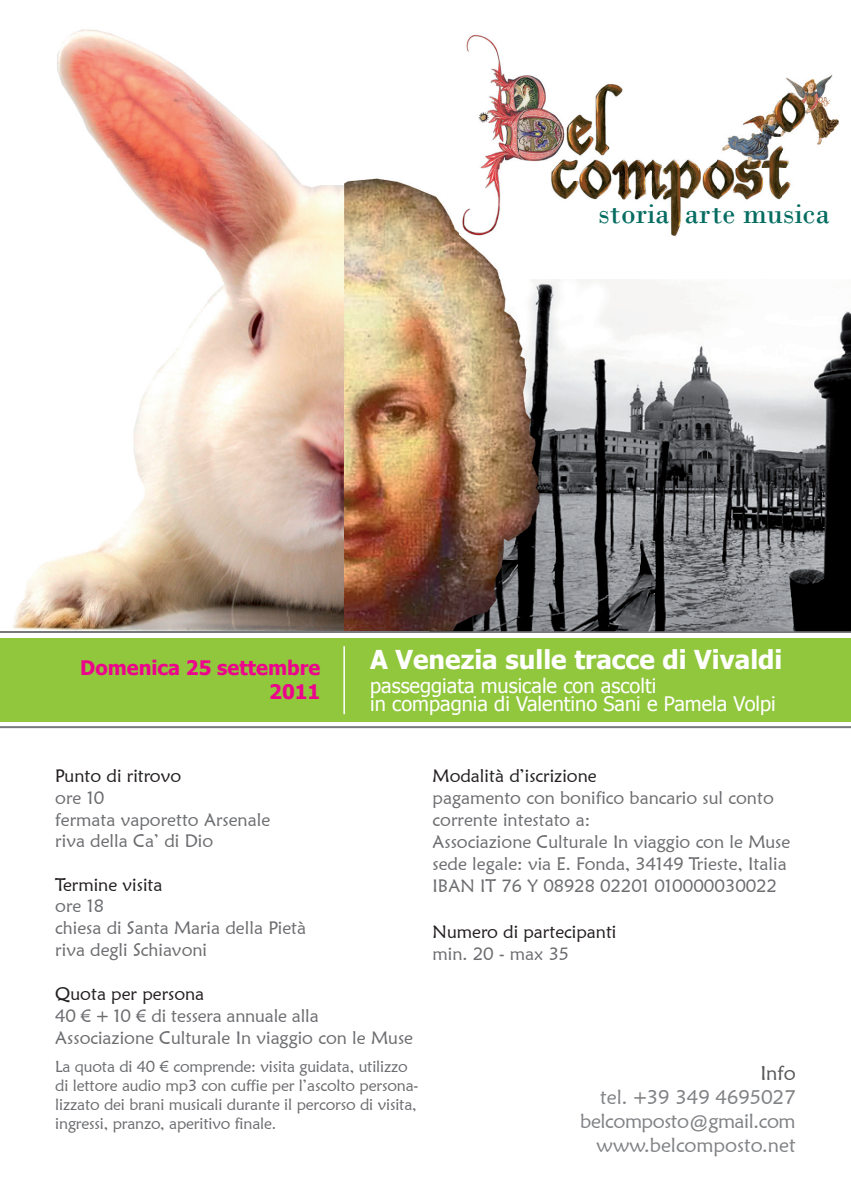
<style>
.page{position:relative;width:851px;height:1202px;background:#fff}
.page>*{position:absolute;margin:0;border:0;box-sizing:border-box;transform-origin:0 0}
.t1{font:30px "Bodoni";color:#056c61}
.t2{font:700 26px "Tahoma";color:#fff}
.t3{font:20px/18px "Tahoma";color:#fff}
.t4{font:20px/24px "Maiandra GD";color:#808285;text-align:right}
.t5{font:700 20px/24px "Tahoma";color:#ed028c;text-align:right}
.t6{font:20px "Maiandra GD";color:#57585a}
.t7{font:18px/22px "Maiandra GD";color:#6c6d70}
.t8{font:18px "Maiandra GD";color:#231f20}
.t9{font:16px/19.2px "Maiandra GD";letter-spacing:-.01em;color:#6c6d70}
</style>
<div class="page">
<div style="left:0;top:638px;width:850px;height:83px;background:#91c73d"></div>
<hr style="left:0;top:726px;width:850px;height:2px;background:#76787b">
<hr style="left:0;top:631px;width:850px;height:2px;background:#76787b">
<img style="left:639px;top:279px;width:211px;height:352px">
<img style="left:12px;top:29px;width:332px;height:602px">
<img style="left:344px;top:178px;width:118px;height:200px">
<img style="left:462px;top:237px;width:38px;height:42px">
<img style="left:344px;top:378px;width:84px;height:253px">
<img style="left:428px;top:279px;width:211px;height:352px">
<img style="left:466px;top:34px;width:367px;height:66px">
<img style="left:478px;top:100px;width:110px;height:26px">
<img style="left:588px;top:100px;width:251px;height:68px">
<img style="left:639px;top:168px;width:152px;height:68px">
<img style="left:459px;top:126px;width:180px;height:110px">
<hr style="left:343px;top:646px;width:2px;height:68px;background:#fff">
<h1 class="t1" style="left:598px;top:195px;width:233px">storia arte musica</h1>
<p class="t5" style="left:80px;top:655px;width:241px">Domenica 25 settembre<br>2011</p>
<h2 class="t2" style="left:370px;top:641px;width:413px">A Venezia sulle tracce di Vivaldi</h2>
<p class="t3" style="left:370px;top:675px;width:407px">passeggiata musicale con ascolti<br>in compagnia di Valentino Sani e Pamela Volpi</p>
<p class="t8" style="left:55px;top:765px;width:127px">Punto di ritrovo</p>
<p class="t7" style="left:55px;top:787px;width:216px">ore 10<br>fermata vaporetto Arsenale riva della Ca’ di Dio</p>
<p class="t8" style="left:55px;top:873px;width:109px">Termine visita</p>
<p class="t7" style="left:55px;top:895px;width:252px">ore 18<br>chiesa di Santa Maria della Pietà riva degli Schiavoni</p>
<p class="t8" style="left:55px;top:982px;width:150px">Quota per persona</p>
<p class="t7" style="left:55px;top:1004px;width:359px">40 € + 10 € di tessera annuale alla<br>Associazione Culturale In viaggio con le Muse</p>
<p class="t9" style="left:55px;top:1056px;width:364px">La quota di 40 € comprende: visita guidata, utilizzo di lettore audio mp3 con cuffie per l’ascolto persona&shy;lizzato dei brani musicali durante il percorso di visita, ingressi, pranzo, aperitivo finale.</p>
<p class="t8" style="left:432px;top:765px;width:166px">Modalità d’iscrizione</p>
<p class="t7" style="left:432px;top:787px;width:359px">pagamento con bonifico bancario sul conto corrente intestato a:<br>Associazione Culturale In viaggio con le Muse sede legale: via E. Fonda, 34149 Trieste, Italia IBAN IT 76 Y 08928 02201 010000030022</p>
<p class="t8" style="left:432px;top:921px;width:185px">Numero di partecipanti</p>
<p class="t7" style="left:432px;top:943px;width:138px">min. 20 - max 35</p>
<p class="t6" style="left:760px;top:1061px;width:37px">Info</p>
<p class="t4" style="left:580px;top:1085px;width:217px">tel. +39 349 4695027 belcomposto@gmail.com www.belcomposto.net</p>
</div>
